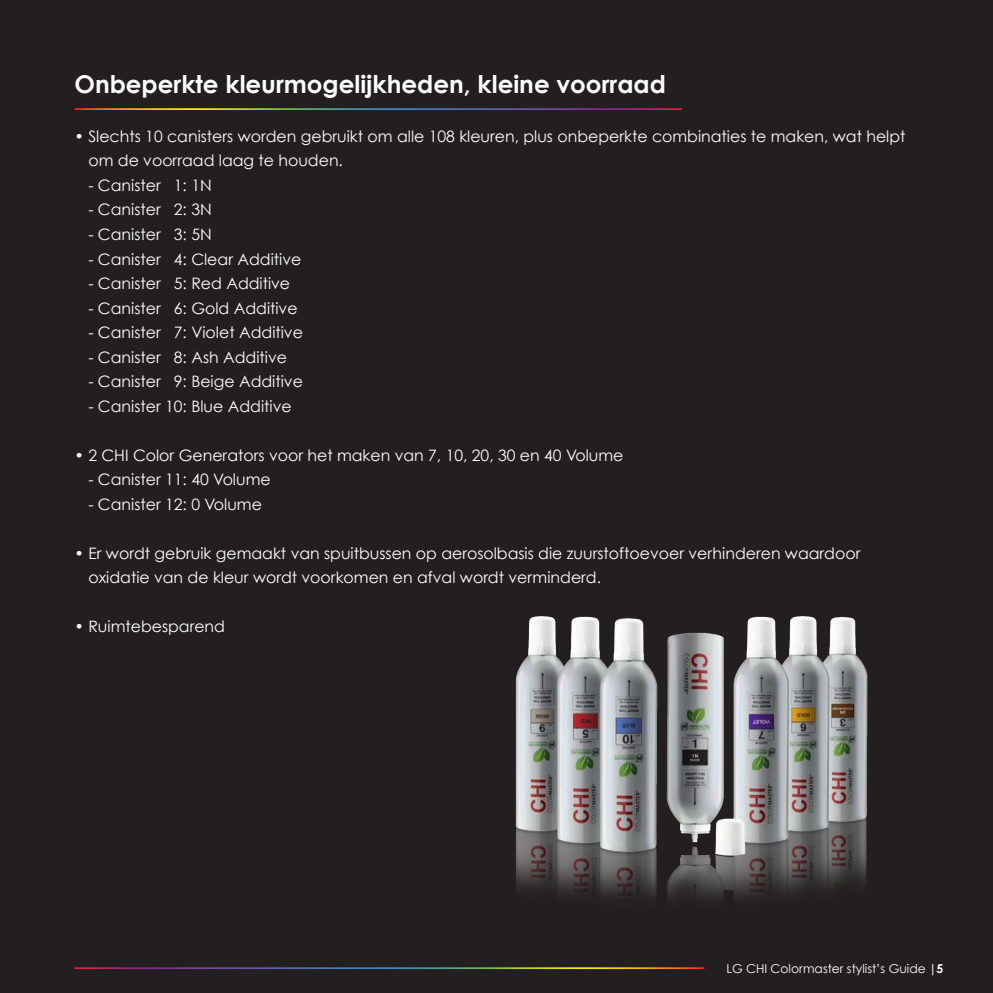
<style>
.page{position:relative;width:993px;height:993px;background:#fff}
.page>*{position:absolute;margin:0;border:0;box-sizing:border-box;transform-origin:0 0}
.t1{font:700 24.5px "Century Gothic";color:#fff}
.t2{font:15.75px/24.5px "Century Gothic";color:#fff}
.t3{font:12.25px "Century Gothic";color:#fff}
.s1{font-weight:700}
</style>
<div class="page">
<div style="left:0;top:0;width:992px;height:992px;background:#231f20"></div>
<hr style="left:74px;top:966px;width:630px;height:2px;background:#fff">
<hr style="left:74px;top:108px;width:607px;height:2px;background:#fff">
<img style="left:515px;top:616px;width:353px;height:283px">
<p class="t1" style="left:74px;top:68px;width:592px">Onbeperkte kleurmogelijkheden, kleine voorraad</p>
<p class="t2" style="left:88px;top:124px;width:818px;text-indent:-14px">• Slechts 10 canisters worden gebruikt om alle 108 kleuren, plus onbeperkte combinaties te maken, wat helpt om de voorraad laag te houden.</p>
<p class="t2" style="left:88px;top:173px;width:125px">- Canister 1: 1N</p>
<p class="t2" style="left:88px;top:197px;width:125px">- Canister 2: 3N</p>
<p class="t2" style="left:88px;top:222px;width:125px">- Canister 3: 5N</p>
<p class="t2" style="left:88px;top:246px;width:214px">- Canister 4: Clear Additive</p>
<p class="t2" style="left:88px;top:271px;width:203px">- Canister 5: Red Additive</p>
<p class="t2" style="left:88px;top:295px;width:211px">- Canister 6: Gold Additive</p>
<p class="t2" style="left:88px;top:320px;width:216px">- Canister 7: Violet Additive</p>
<p class="t2" style="left:88px;top:344px;width:200px">- Canister 8: Ash Additive</p>
<p class="t2" style="left:88px;top:369px;width:216px">- Canister 9: Beige Additive</p>
<p class="t2" style="left:88px;top:393px;width:205px">- Canister 10: Blue Additive</p>
<p class="t2" style="left:74px;top:442px;width:550px">• 2 CHI Color Generators voor het maken van 7, 10, 20, 30 en 40 Volume</p>
<p class="t2" style="left:88px;top:467px;width:184px">- Canister 11: 40 Volume</p>
<p class="t2" style="left:88px;top:491px;width:175px">- Canister 12: 0 Volume</p>
<p class="t2" style="left:88px;top:540px;width:773px;text-indent:-14px">• Er wordt gebruik gemaakt van spuitbussen op aerosolbasis die zuurstoftoevoer verhinderen waardoor oxidatie van de kleur wordt voorkomen en afval wordt verminderd.</p>
<p class="t2" style="left:74px;top:614px;width:152px">• Ruimtebesparend</p>
<p class="t3" style="left:726px;top:960px;width:218px">LG CHI Colormaster stylist’s Guide <span class="s1">|5</span></p>
</div>
